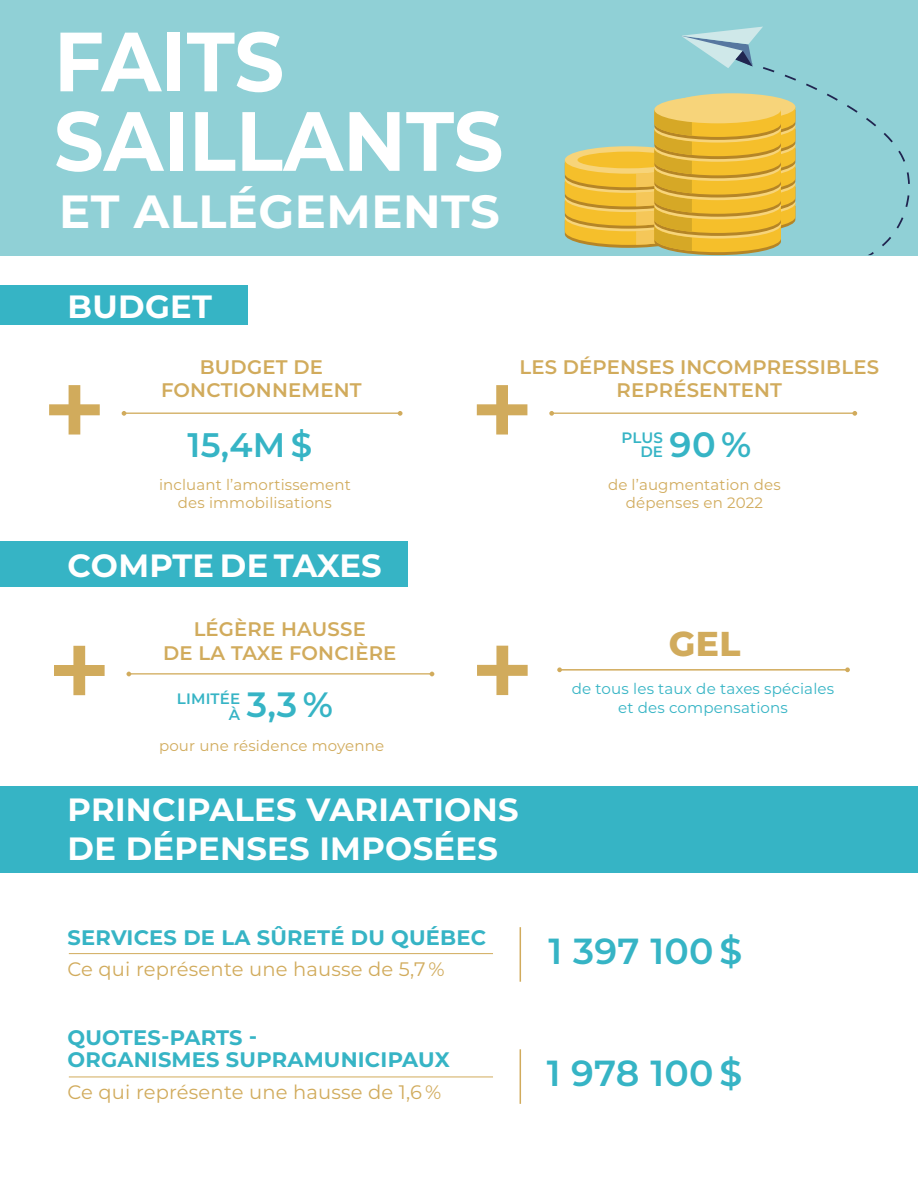
<style>
.page{position:relative;width:918px;height:1188px;background:#fff}
.page>*{position:absolute;margin:0;border:0;box-sizing:border-box;transform-origin:0 0}
.t1{font:700 83.85px "Montserrat";color:#fff;scale:.93 1}
.t2{font:700 46.5px "Montserrat";letter-spacing:.01em;color:#fff}
.t3{font:600 36.3px "Montserrat";letter-spacing:.01em;color:#36b4c5}
.t4{font:600 35.1px "Montserrat";color:#36b4c5}
.t5{font:800 34.5px "Montserrat";color:#d1ab5c}
.t6{font:600 34.05px "Montserrat";color:#36b4c5}
.t7{font:700 32.25px/38.5px "Montserrat";letter-spacing:.01em;color:#fff}
.t8{font:700 21px/22.5px "Montserrat";letter-spacing:.01em;color:#36b4c5}
.t9{font:600 19.65px/23.5px "Montserrat";letter-spacing:.01em;color:#d1ab5c;text-align:center}
.t10{font:19.5px "Montserrat";letter-spacing:.01em;color:#d1ab5c}
.t11{font:15.15px/19.5px "Montserrat";letter-spacing:.01em;color:#36b4c5;text-align:center}
.t12{font:600 15.15px/14.2px "Montserrat";letter-spacing:.01em;color:#36b4c5;text-align:right}
.t13{font:15px/18px "Montserrat";letter-spacing:.01em;color:#d1ab5c;text-align:center}
</style>
<div class="page">
<div style="left:0;top:0;width:918px;height:255px;background:#90d0d6"></div>
<svg style="left:565px;top:27px;width:345px;height:229px"></svg>
<div style="left:654px;top:96px;width:127px;height:27px;background:#f7d47a;border-radius:50%"></div>
<svg style="left:477px;top:646px;width:51px;height:49px"></svg>
<hr style="left:561px;top:669px;width:285px;height:2px;background:#d1ab5c">
<svg style="left:557px;top:667px;width:5px;height:5px"></svg>
<svg style="left:845px;top:667px;width:5px;height:5px"></svg>
<div style="left:0;top:786px;width:918px;height:86px;background:#36b4c5"></div>
<hr style="left:520px;top:927px;width:1px;height:55px;background:#d1ab5c">
<hr style="left:520px;top:1049px;width:1px;height:55px;background:#d1ab5c">
<hr style="left:69px;top:953px;width:424px;height:1px;background:#d1ab5c">
<hr style="left:69px;top:1077px;width:424px;height:1px;background:#d1ab5c">
<svg style="left:49px;top:385px;width:51px;height:50px"></svg>
<svg style="left:477px;top:385px;width:50px;height:50px"></svg>
<div style="left:0;top:285px;width:248px;height:40px;background:#36b4c5"></div>
<div style="left:0;top:541px;width:408px;height:45px;background:#36b4c5"></div>
<hr style="left:123px;top:413px;width:277px;height:1px;background:#d1ab5c">
<hr style="left:550px;top:413px;width:305px;height:1px;background:#d1ab5c">
<svg style="left:122px;top:411px;width:4px;height:5px"></svg>
<svg style="left:549px;top:411px;width:5px;height:5px"></svg>
<svg style="left:398px;top:411px;width:5px;height:5px"></svg>
<svg style="left:852px;top:411px;width:5px;height:5px"></svg>
<svg style="left:54px;top:646px;width:51px;height:49px"></svg>
<hr style="left:128px;top:673px;width:304px;height:2px;background:#d1ab5c">
<svg style="left:430px;top:672px;width:4px;height:4px"></svg>
<p class="t1" style="left:54px;top:1px;width:249px">FAITS</p>
<p class="t1" style="left:54px;top:81px;width:485px">SAILLANTS</p>
<p class="t2" style="left:59px;top:178px;width:442px">ET ALLÉGEMENTS</p>
<p class="t7" style="left:68px;top:286px;width:146px">BUDGET</p>
<p class="t9" style="left:161px;top:354px;width:202px">BUDGET DE<br>FONCTIONNEMENT</p>
<p class="t9" style="left:520px;top:354px;width:361px">LES DÉPENSES INCOMPRESSIBLES<br>REPRÉSENTENT</p>
<p class="t6" style="left:187px;top:420px;width:126px">15,4M $</p>
<p class="t4" style="left:670px;top:419px;width:83px">90 %</p>
<p class="t13" style="left:159px;top:476px;width:193px">incluant l’amortissement des immobilisations</p>
<p class="t13" style="left:608px;top:476px;width:174px">de l’augmentation des</p>
<p class="t12" style="left:622px;top:430px;width:43px">PLUS<br>DE</p>
<p class="t13" style="left:626px;top:494px;width:139px">dépenses en 2022</p>
<p class="t7" style="left:68px;top:544px;width:316px">COMPTE DE TAXES</p>
<p class="t9" style="left:163px;top:617px;width:235px">LÉGÈRE HAUSSE<br>DE LA TAXE FONCIÈRE</p>
<p class="t4" style="left:247px;top:680px;width:88px">3,3 %</p>
<p class="t13" style="left:159px;top:736px;width:227px">pour une résidence moyenne</p>
<p class="t12" style="left:177px;top:691px;width:65px">LIMITÉE</p>
<p class="t12" style="left:229px;top:707px;width:13px">À</p>
<p class="t7" style="left:68px;top:789px;width:453px">PRINCIPALES VARIATIONS<br>DE DÉPENSES IMPOSÉES</p>
<p class="t8" style="left:68px;top:925px;width:420px">SERVICES DE LA SÛRETÉ DU QUÉBEC</p>
<p class="t10" style="left:68px;top:956px;width:379px">Ce qui représente une hausse de 5,7 %</p>
<p class="t8" style="left:68px;top:1025px;width:384px">QUOTES-PARTS -<br>ORGANISMES SUPRAMUNICIPAUX</p>
<p class="t10" style="left:68px;top:1078px;width:375px">Ce qui représente une hausse de 1,6 %</p>
<p class="t5" style="left:669px;top:618px;width:73px">GEL</p>
<p class="t11" style="left:572px;top:678px;width:264px">de tous les taux de taxes spéciales et des compensations</p>
<p class="t3" style="left:549px;top:925px;width:195px">1 397 100 $</p>
<p class="t3" style="left:547px;top:1047px;width:197px">1 978 100 $</p>
</div>
